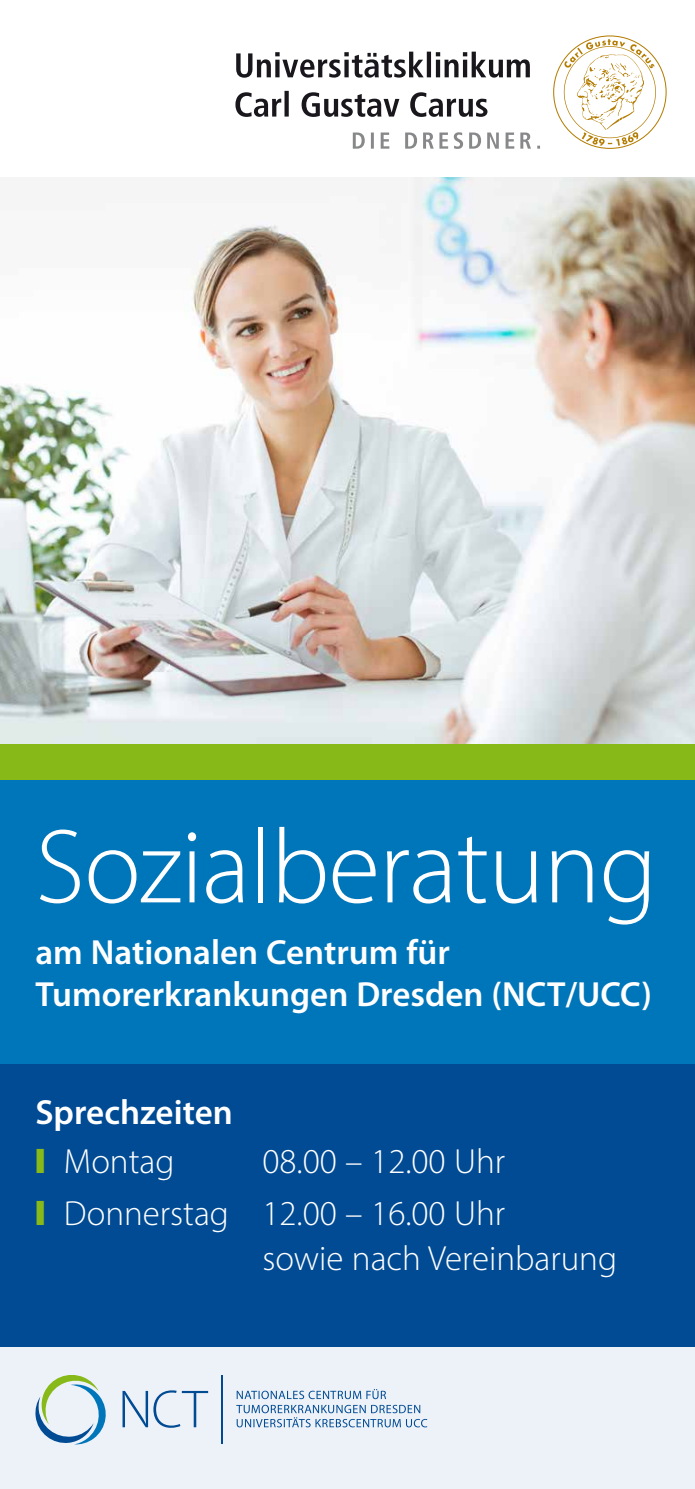
<style>
.page{position:relative;width:695px;height:1489px;background:#fff}
.page>*{position:absolute;margin:0;border:0;box-sizing:border-box;transform-origin:0 0}
.t1{font:300 106.25px "Myriad Pro";letter-spacing:-.01em;color:#fff}
.t2{font:600 35px/48.5px "Myriad Pro";color:#fff}
.t3{font:300 35px/52px "Myriad Pro";color:#fff;text-align:right}
.s1{color:#87b918}
.s2{font-weight:300}
</style>
<div class="page">
<svg style="left:553px;top:35px;width:113px;height:114px"></svg>
<svg style="left:235px;top:52px;width:294px;height:65px"></svg>
<svg style="left:353px;top:132px;width:187px;height:17px"></svg>
<div style="left:0;top:1346px;width:694px;height:142px;background:#edf1f8"></div>
<div style="left:0;top:992px;width:694px;height:354px;background:#004b94"></div>
<div style="left:0;top:780px;width:694px;height:283px;background:#0076ba"></div>
<img style="left:0;top:177px;width:694px;height:567px">
<div style="left:0;top:744px;width:694px;height:36px;background:#87b918"></div>
<svg style="left:122px;top:1390px;width:86px;height:37px"></svg>
<svg style="left:35px;top:1375px;width:71px;height:69px"></svg>
<hr style="left:221px;top:1375px;width:1px;height:68px;background:#004b94">
<svg style="left:236px;top:1404px;width:191px;height:23px"></svg>
<svg style="left:237px;top:1389px;width:149px;height:9px"></svg>
<h1 class="t1" style="left:35px;top:803px;width:623px">Sozialberatung</h1>
<p class="t2" style="left:35px;top:931px;width:617px;line-height:42.5px">am Nationalen Centrum für<br>Tumorerkrankungen Dresden (NCT/UCC)</p>
<p class="t2" style="left:35px;top:1088px;width:199px">Sprechzeiten <span class="s1">❙</span> <span class="s2">Montag</span></p>
<p class="t3" style="left:35px;top:1134px;width:471px">08.00 – 12.00 Uhr<br><span class="s1">❙</span> Donnerstag 12.00 – 16.00 Uhr</p>
<p class="t3" style="left:262px;top:1232px;width:356px">sowie nach Vereinbarung</p>
</div>
